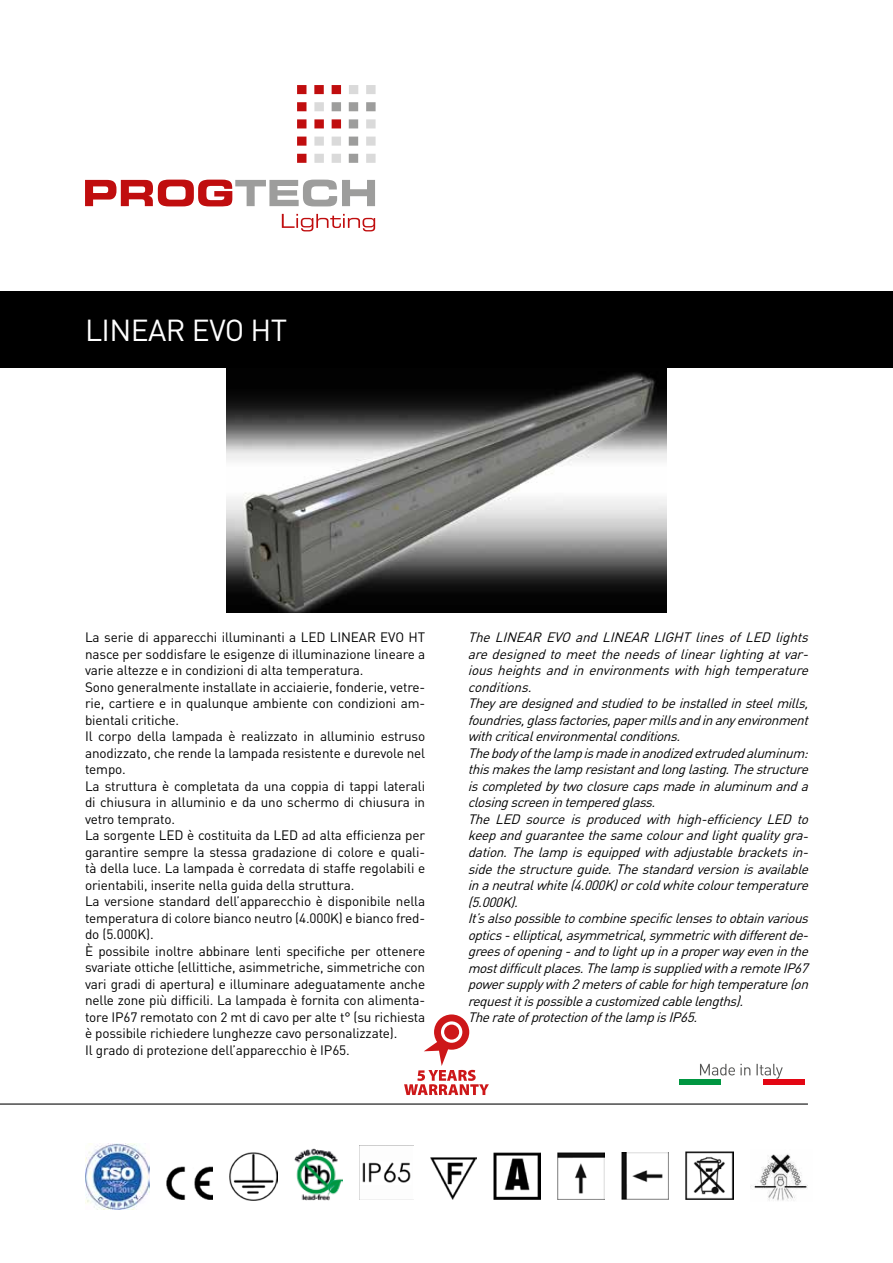
<style>
.page{position:relative;width:893px;height:1263px;background:#fff}
.page>*{position:absolute;margin:0;border:0;box-sizing:border-box;transform-origin:0 0}
.t1{font:30px "DIN";letter-spacing:-.02em;color:#fff}
.t2{font:13.5px/16.5px "DIN";letter-spacing:-.01em;color:#000}
.t3{font:italic 13.5px/16.5px "DIN";color:#000}
</style>
<div class="page">
<img style="left:226px;top:368px;width:440px;height:245px">
<div style="left:0;top:291px;width:893px;height:77px;background:#000"></div>
<img style="left:167px;top:1167px;width:46px;height:32px">
<img style="left:230px;top:1153px;width:47px;height:47px">
<img style="left:294px;top:1148px;width:49px;height:52px">
<img style="left:557px;top:1153px;width:47px;height:46px">
<img style="left:493px;top:1153px;width:47px;height:46px">
<img style="left:362px;top:1162px;width:49px;height:21px">
<img style="left:685px;top:1151px;width:48px;height:48px">
<img style="left:430px;top:1157px;width:46px;height:42px">
<img style="left:750px;top:1154px;width:58px;height:47px">
<img style="left:621px;top:1153px;width:47px;height:46px">
<div style="left:679px;top:1079px;width:42px;height:6px;background:#009641"></div>
<div style="left:763px;top:1079px;width:42px;height:6px;background:#e30613"></div>
<svg style="left:700px;top:1064px;width:83px;height:15px"></svg>
<hr style="left:0;top:1103px;width:808px;height:1px;background:#000">
<img style="left:85px;top:1143px;width:65px;height:66px">
<svg style="left:85px;top:180px;width:290px;height:26px"></svg>
<div style="left:366px;top:154px;width:10px;height:9px;background:#dadada"></div>
<div style="left:366px;top:137px;width:10px;height:9px;background:#dadada"></div>
<div style="left:366px;top:119px;width:10px;height:9px;background:#dadada"></div>
<div style="left:366px;top:102px;width:10px;height:9px;background:#9d9d9c"></div>
<div style="left:366px;top:85px;width:10px;height:9px;background:#dadada"></div>
<div style="left:349px;top:85px;width:9px;height:9px;background:#dadada"></div>
<div style="left:332px;top:85px;width:9px;height:9px;background:#c00d0e"></div>
<div style="left:314px;top:85px;width:10px;height:9px;background:#c00d0e"></div>
<div style="left:297px;top:85px;width:9px;height:9px;background:#c00d0e"></div>
<div style="left:349px;top:154px;width:9px;height:9px;background:#9d9d9c"></div>
<div style="left:349px;top:137px;width:9px;height:9px;background:#9d9d9c"></div>
<div style="left:349px;top:119px;width:9px;height:9px;background:#9d9d9c"></div>
<div style="left:349px;top:102px;width:9px;height:9px;background:#9d9d9c"></div>
<div style="left:332px;top:154px;width:9px;height:9px;background:#dadada"></div>
<div style="left:332px;top:137px;width:9px;height:9px;background:#dadada"></div>
<div style="left:332px;top:119px;width:9px;height:9px;background:#c00d0e"></div>
<div style="left:332px;top:102px;width:9px;height:9px;background:#9d9d9c"></div>
<div style="left:314px;top:154px;width:10px;height:9px;background:#dadada"></div>
<div style="left:314px;top:137px;width:10px;height:9px;background:#dadada"></div>
<div style="left:314px;top:119px;width:10px;height:9px;background:#c00d0e"></div>
<div style="left:314px;top:102px;width:10px;height:9px;background:#dadada"></div>
<div style="left:297px;top:154px;width:9px;height:9px;background:#c00d0e"></div>
<div style="left:297px;top:137px;width:9px;height:9px;background:#c00d0e"></div>
<div style="left:297px;top:119px;width:9px;height:9px;background:#c00d0e"></div>
<div style="left:297px;top:102px;width:9px;height:9px;background:#c00d0e"></div>
<svg style="left:282px;top:214px;width:93px;height:17px"></svg>
<svg style="left:404px;top:1014px;width:85px;height:81px"></svg>
<h1 class="t1" style="left:85px;top:312px;width:204px">LINEAR EVO HT</h1>
<p class="t2" style="left:85px;top:629px;width:342px">La serie di apparecchi illuminanti a LED LINEAR EVO HT nasce per soddisfare le esigenze di illuminazione lineare a varie altezze e in condizioni di alta temperatura.<br>Sono generalmente installate in acciaierie, fonderie, vetre&shy;rie, cartiere e in qualunque ambiente con condizioni am&shy;bientali critiche.<br>Il corpo della lampada è realizzato in alluminio estruso anodizzato, che rende la lampada resistente e durevole nel tempo.<br>La struttura è completata da una coppia di tappi laterali di chiusura in alluminio e da uno schermo di chiusura in vetro temprato.<br>La sorgente LED è costituita da LED ad alta efficienza per garantire sempre la stessa gradazione di colore e quali&shy;tà della luce. La lampada è corredata di staffe regolabili e orientabili, inserite nella guida della struttura.<br>La versione standard dell’apparecchio è disponibile nella temperatura di colore bianco neutro (4.000K) e bianco fred&shy;do (5.000K).<br>È possibile inoltre abbinare lenti specifiche per ottenere svariate ottiche (ellittiche, asimmetriche, simmetriche con vari gradi di apertura) e illuminare adeguatamente anche nelle zone più difficili. La lampada è fornita con alimenta&shy;tore IP67 remotato con 2 mt di cavo per alte t° (su richiesta è possibile richiedere lunghezze cavo personalizzate).<br>Il grado di protezione dell’apparecchio è IP65.</p>
<p class="t3" style="left:468px;top:629px;width:346px">The LINEAR EVO and LINEAR LIGHT lines of LED lights aredesignedtomeettheneedsoflinearlightingatvar&shy;iousheightsandinenvironmentswithhightemperature conditions.<br>Theyaredesignedandstudiedtobeinstalledinsteelmills, foundries,glassfactories,papermillsandinanyenvironment withcriticalenvironmentalconditions.<br>Thebodyofthelampismadeinanodizedextrudedaluminum: thismakesthelampresistantandlonglasting.Thestructure iscompletedbytwoclosurecapsmadeinaluminum anda closingscreenintemperedglass.<br>The LED source is produced with high-efficiency LED to keepandguaranteethesamecolourandlightqualitygra&shy;dation.Thelampisequippedwithadjustablebracketsin&shy;sidethestructureguide.Thestandardversionisavailable inaneutralwhite(4.000K)orcoldwhitecolourtemperature (5.000K).<br>It’salsopossibletocombinespecificlensestoobtainvarious optics-elliptical,asymmetrical,symmetricwithdifferentde&shy;greesofopening-andtolightupinaproperwayeveninthe mostdifficultplaces.ThelampissuppliedwitharemoteIP67 powersupplywith2metersofcableforhightemperature(on requestitispossibleacustomizedcablelengths).<br>TherateofprotectionofthelampisIP65.</p>
</div>
